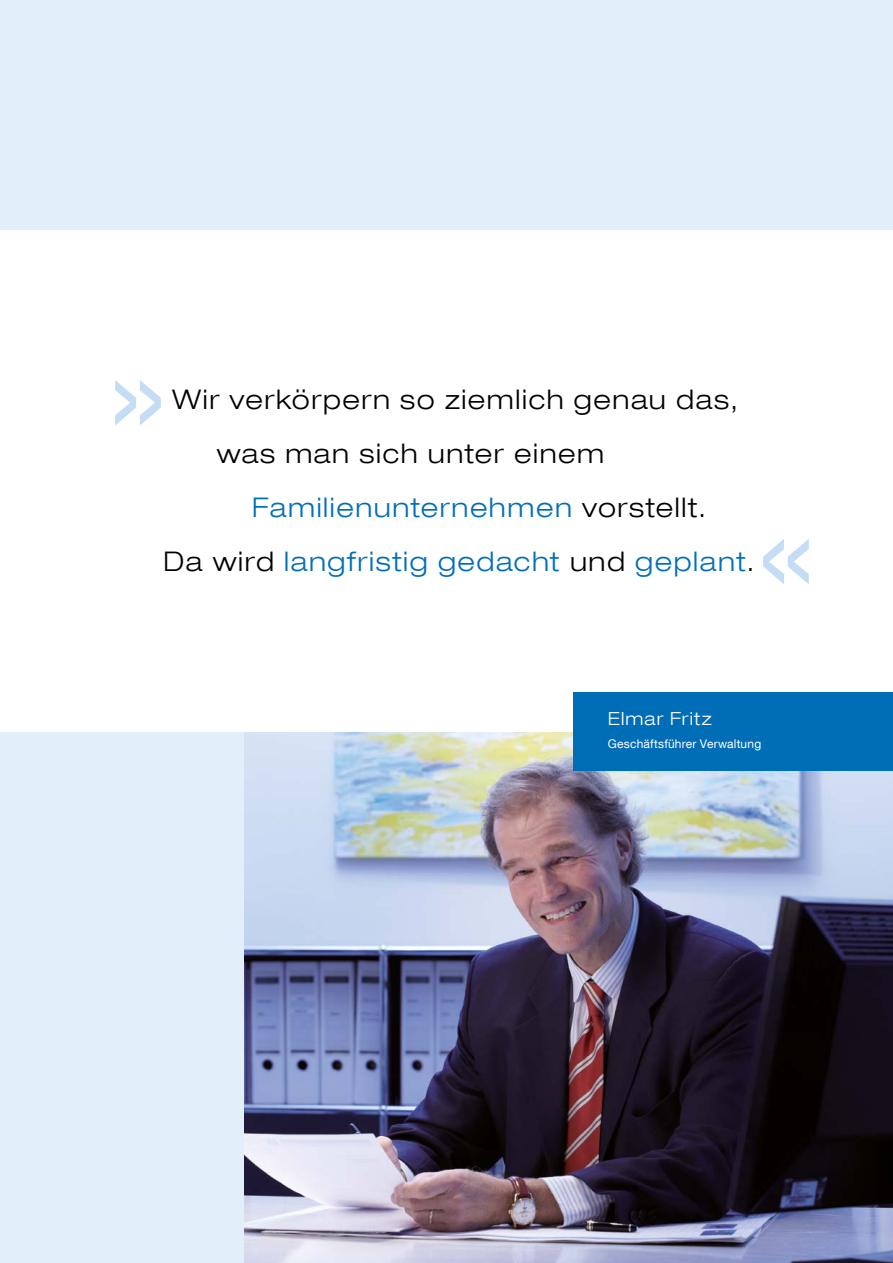
<style>
.page{position:relative;width:893px;height:1263px;background:#e2eefa}
.page>*{position:absolute;margin:0;border:0;box-sizing:border-box;transform-origin:0 0}
.t1{font:300 expanded 133.5px "Helvetica Neue LT Com";color:#c4dcf4}
.t2{font:300 expanded 27px/54px "Helvetica Neue LT Com";letter-spacing:.055em;color:#006eb7}
.t3{font:300 expanded 27px/54px "Helvetica Neue LT Com";letter-spacing:.055em;color:#000}
.t4{font:300 expanded 18px "Helvetica Neue LT Com";letter-spacing:.065em;color:#fff}
.t5{font:12px "Helvetica Neue LT Com";letter-spacing:.015em;color:#fff}
.s1{color:#000}
</style>
<div class="page">
<img style="left:244px;top:731px;width:649px;height:532px">
<div style="left:0;top:230px;width:893px;height:501px;background:#fff"></div>
<div style="left:573px;top:692px;width:320px;height:79px;background:#006eb7"></div>
<h1 class="t1" style="left:104px;top:310px;width:68px">»</h1>
<p class="t3" style="left:217px;top:372px;width:523px;text-indent:-44px">Wir verkörpern so ziemlich genau das, was man sich unter einem</p>
<p class="t2" style="left:164px;top:480px;width:592px;text-indent:89px">Familienunternehmen <span class="s1">vorstellt.<br>Da wird</span> langfristig gedacht <span class="s1">und</span> geplant<span class="s1">.</span></p>
<h1 class="t1" style="left:753px;top:468px;width:68px">«</h1>
<p class="t4" style="left:608px;top:708px;width:105px">Elmar Fritz</p>
<p class="t5" style="left:608px;top:736px;width:155px">Geschäftsführer Verwaltung</p>
</div>
